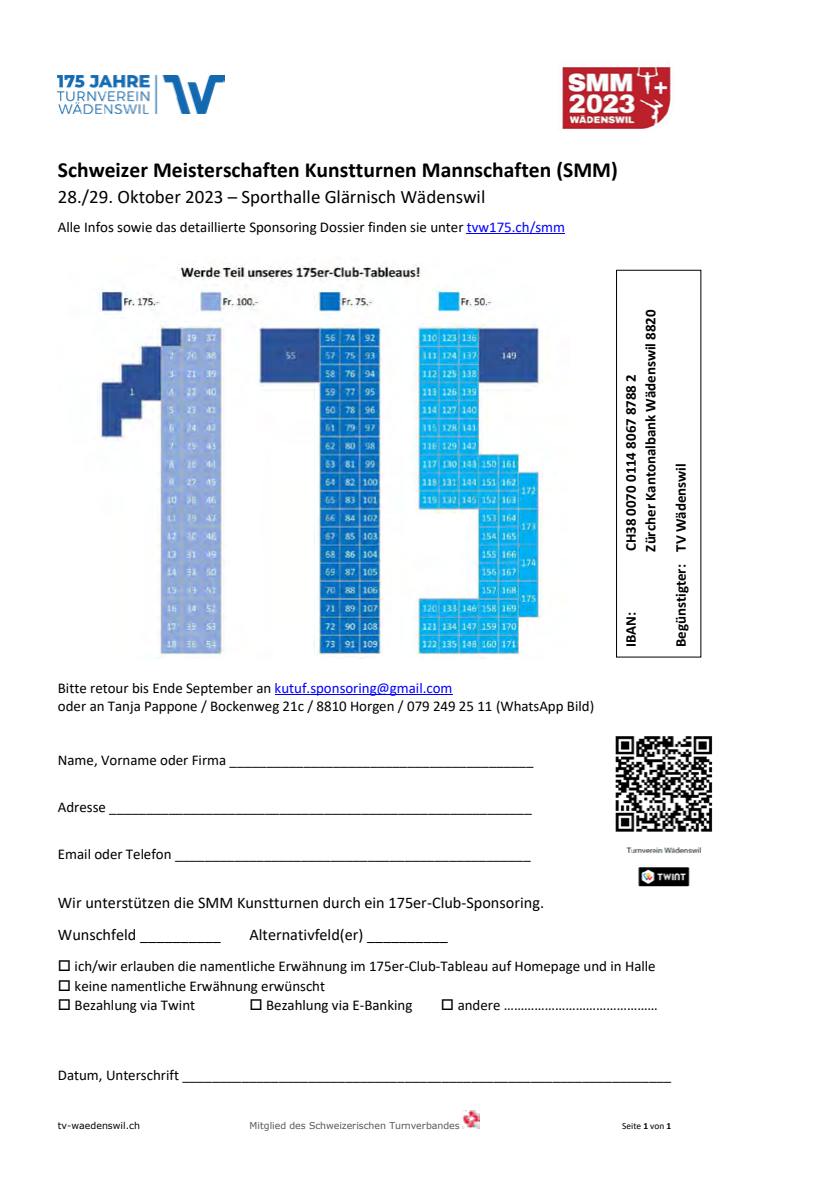
<style>
.page{position:relative;width:840px;height:1191px;background:#fff}
.page>*{position:absolute;margin:0;border:0;box-sizing:border-box;transform-origin:0 0}
.t1{font:700 21.6px "Calibri";color:#000}
.t2{font:19px "Calibri";color:#000}
.t3{font:16.2px/32.2px "Calibri";color:#000}
.t4{font:15px/18.2px "Calibri";color:#000}
.t5{font:700 15px/19.6px "Calibri";letter-spacing:-.005em;color:#000}
.t6{font:9.4px "Verdana";color:#575756}
.t7{font:9.4px "Verdana";color:#000}
.t8{font:9.4px "Calibri";color:#000}
.s1{color:#00f}
.s2{font-weight:700}
</style>
<div class="page">
<img style="left:462px;top:1110px;width:17px;height:19px">
<img style="left:558px;top:61px;width:116px;height:70px">
<img style="left:58px;top:75px;width:166px;height:38px">
<hr style="left:466px;top:233px;width:98px;height:1px;background:#00f">
<hr style="left:274px;top:694px;width:178px;height:1px;background:#00f">
<img style="left:97px;top:263px;width:451px;height:395px">
<div style="left:616px;top:270px;width:84px;height:387px;border:1px solid #000"></div>
<img style="left:621px;top:270px;width:74px;height:386px">
<img style="left:615px;top:736px;width:98px;height:151px">
<h1 class="t1" style="left:58px;top:154px;width:561px">Schweizer Meisterschaften Kunstturnen Mannschaften (SMM)</h1>
<p class="t2" style="left:58px;top:183px;width:429px">28./29. Oktober 2023 – Sporthalle Glärnisch Wädenswil</p>
<p class="t4" style="left:58px;top:217px;width:508px">Alle Infos sowie das detaillierte Sponsoring Dossier finden sie unter <span class="s1">tvw175.ch/smm</span></p>
<p class="t5" style="left:620px;top:551px;width:244px;rotate:-90deg">CH38 0070 0114 8067 8788 2<br>Zürcher Kantonalbank Wädenswil 8820</p>
<p class="t4" style="left:58px;top:678px;width:537px">Bitte retour bis Ende September an <span class="s1">kutuf.sponsoring@gmail.com<br></span>oder an Tanja Pappone / Bockenweg 21c / 8810 Horgen / 079 249 25 11 (WhatsApp Bild)</p>
<p class="t5" style="left:620px;top:647px;width:37px;rotate:-90deg">IBAN:</p>
<p class="t4" style="left:58px;top:750px;width:477px">Name, Vorname oder Firma _________________________________________</p>
<p class="t4" style="left:58px;top:798px;width:475px">Adresse _________________________________________________________</p>
<p class="t4" style="left:58px;top:845px;width:474px">Email oder Telefon ________________________________________________</p>
<p class="t3" style="left:58px;top:886px;width:487px">Wir unterstützen die SMM Kunstturnen durch ein 175er-Club-Sponsoring.<br>Wunschfeld __________</p>
<p class="t3" style="left:249px;top:918px;width:200px">Alternativfeld(er) __________</p>
<p class="t4" style="left:58px;top:956px;width:599px">□ ich/wir erlauben die namentliche Erwähnung im 175er-Club-Tableau auf Homepage und in Halle</p>
<p class="t4" style="left:58px;top:976px;width:269px">□ keine namentliche Erwähnung erwünscht</p>
<p class="t4" style="left:58px;top:995px;width:139px">□ Bezahlung via Twint</p>
<p class="t4" style="left:249px;top:995px;width:164px">□ Bezahlung via E-Banking</p>
<p class="t4" style="left:440px;top:995px;width:218px">□ andere ………………………………………</p>
<p class="t5" style="left:670px;top:647px;width:185px;rotate:-90deg">Begünstigter: TV Wädenswil</p>
<p class="t4" style="left:58px;top:1065px;width:614px">Datum, Unterschrift __________________________________________________________________</p>
<p class="t7" style="left:58px;top:1119px;width:84px">tv-waedenswil.ch</p>
<p class="t6" style="left:249px;top:1119px;width:211px">Mitglied des Schweizerischen Turnverbandes</p>
<p class="t8" style="left:621px;top:1119px;width:51px">Seite <span class="s2">1</span> von <span class="s2">1</span></p>
</div>
